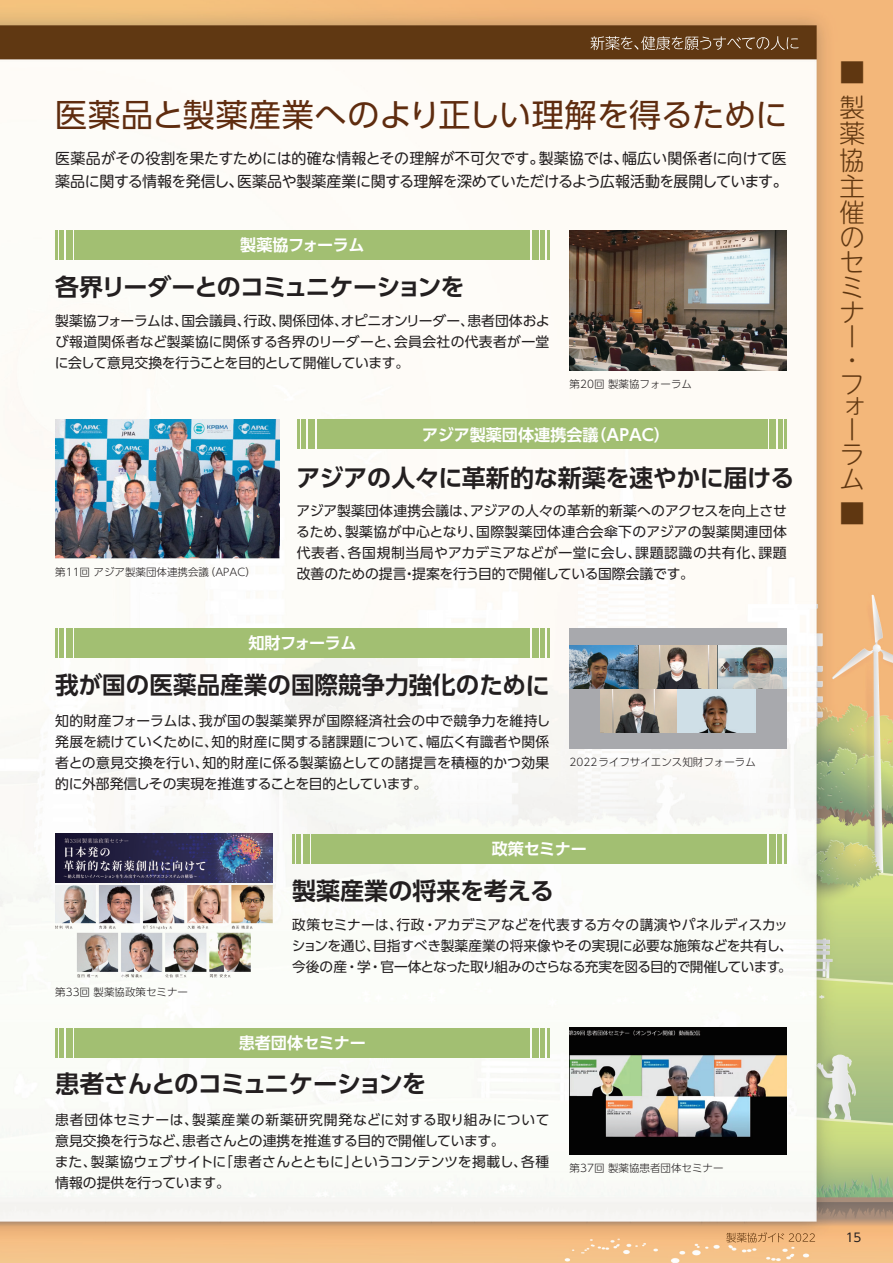
<style>
.page{position:relative;width:893px;height:1263px;background:#fff}
.page>*{position:absolute;margin:0;border:0;box-sizing:border-box;transform-origin:0 0}
.t1{font:32.1px "UD Shin Go Pr 6 N";color:#5f2c0f}
.t2{font:300 25.5px/24.8px "UD Shin M Go Pr 6 N";color:#603711}
.t3{font:700 24.45px "UD Shin Go Pro De";letter-spacing:-.04em;color:#231f20}
.t4{font:700 24px "UD Shin Go Pro De";letter-spacing:-.005em;color:#231f20}
.t5{font:700 24px "UD Shin Go Pro De";letter-spacing:-.05em;color:#231f20}
.t6{font:700 16.2px "UD Shin Go Pro De";letter-spacing:-.01em;color:#fff}
.t7{font:700 16.2px "UD Shin Go Pro De";letter-spacing:-.03em;color:#fff}
.t8{font:700 16.2px "UD Shin Go Pro De";letter-spacing:-.035em;color:#fff}
.t9{font:15px/23.2px "UD Shin M Go Pr 6 N";letter-spacing:-.015em;color:#231f20}
.t10{font:13.8px/21px "UD Shin Go Pr 6 N";letter-spacing:-.01em;color:#231f20;text-align:justify}
.t11{font:12px "UD Shin Go Pr 6 N";color:#231f20}
.t12{font:300 10.5px "UD Shin Go Pr 6 N";color:#231f20}
.s1{font-size:24.45px}
</style>
<div class="page">
<img style="left:0;top:0;width:893px;height:1263px">
<svg style="left:591px;top:36px;width:208px;height:14px;background:#806142"></svg>
<svg style="left:726px;top:1232px;width:89px;height:10px"></svg>
<img style="left:570px;top:230px;width:217px;height:141px">
<img style="left:55px;top:420px;width:225px;height:138px">
<div style="left:569px;top:628px;width:218px;height:121px;background:#a8a9ad"></div>
<img style="left:55px;top:834px;width:218px;height:48px">
<img style="left:55px;top:885px;width:217px;height:93px">
<div style="left:570px;top:1028px;width:217px;height:126px;background:#030303"></div>
<img style="left:570px;top:1030px;width:217px;height:107px">
<div style="left:75px;top:230px;width:455px;height:30px;background:#a2bf72"></div>
<div style="left:532px;top:230px;width:6px;height:30px;background:#a2bf72"></div>
<hr style="left:541px;top:230px;width:4px;height:30px;background:#a2bf72">
<hr style="left:547px;top:230px;width:2px;height:30px;background:#a2bf72">
<div style="left:66px;top:230px;width:7px;height:30px;background:#a2bf72"></div>
<hr style="left:60px;top:230px;width:4px;height:30px;background:#a2bf72">
<hr style="left:55px;top:230px;width:2px;height:30px;background:#a2bf72">
<div style="left:75px;top:1028px;width:455px;height:29px;background:#a2bf72"></div>
<div style="left:532px;top:1028px;width:6px;height:29px;background:#a2bf72"></div>
<hr style="left:541px;top:1028px;width:4px;height:29px;background:#a2bf72">
<hr style="left:547px;top:1028px;width:2px;height:29px;background:#a2bf72">
<div style="left:66px;top:1028px;width:7px;height:29px;background:#a2bf72"></div>
<hr style="left:60px;top:1028px;width:4px;height:29px;background:#a2bf72">
<hr style="left:55px;top:1028px;width:2px;height:29px;background:#a2bf72">
<div style="left:312px;top:834px;width:455px;height:29px;background:#a2bf72"></div>
<div style="left:769px;top:834px;width:6px;height:29px;background:#a2bf72"></div>
<hr style="left:778px;top:834px;width:4px;height:29px;background:#a2bf72">
<hr style="left:784px;top:834px;width:2px;height:29px;background:#a2bf72">
<div style="left:303px;top:834px;width:7px;height:29px;background:#a2bf72"></div>
<hr style="left:297px;top:834px;width:4px;height:29px;background:#a2bf72">
<hr style="left:292px;top:834px;width:2px;height:29px;background:#a2bf72">
<div style="left:317px;top:420px;width:450px;height:29px;background:#a2bf72"></div>
<div style="left:770px;top:420px;width:6px;height:29px;background:#a2bf72"></div>
<hr style="left:778px;top:420px;width:4px;height:29px;background:#a2bf72">
<hr style="left:785px;top:420px;width:2px;height:29px;background:#a2bf72">
<div style="left:308px;top:420px;width:7px;height:29px;background:#a2bf72"></div>
<hr style="left:302px;top:420px;width:4px;height:29px;background:#a2bf72">
<hr style="left:297px;top:420px;width:3px;height:29px;background:#a2bf72">
<div style="left:75px;top:628px;width:455px;height:30px;background:#a2bf72"></div>
<div style="left:532px;top:628px;width:6px;height:30px;background:#a2bf72"></div>
<hr style="left:541px;top:628px;width:4px;height:30px;background:#a2bf72">
<hr style="left:547px;top:628px;width:2px;height:30px;background:#a2bf72">
<div style="left:66px;top:628px;width:7px;height:30px;background:#a2bf72"></div>
<hr style="left:60px;top:628px;width:4px;height:30px;background:#a2bf72">
<hr style="left:55px;top:628px;width:2px;height:30px;background:#a2bf72">
<img style="left:600px;top:689px;width:156px;height:43px">
<img style="left:569px;top:645px;width:218px;height:44px">
<h1 class="t1" style="left:55px;top:89px;width:734px">医薬品と製薬産業へのより正しい理解を得るために</h1>
<p class="t9" style="left:55px;top:145px;width:734px">医薬品がその役割を果たすためには的確な情報とその理解が不可欠です。製薬協では、幅広い関係者に向けて医薬品に関する情報を発信し、医薬品や製薬産業に関する理解を深めていただけるよう広報活動を展開しています。</p>
<p class="t7" style="left:240px;top:232px;width:126px">製薬協フォーラム</p>
<h3 class="t5" style="left:55px;top:268px;width:411px">各界リーダーとのコミュニケーションを</h3>
<p class="t10" style="left:55px;top:310px;width:496px">製薬協フォーラムは、国会議員、行政、関係団体、オピニオンリーダー、患者団体および報道関係者など製薬協に関係する各界のリーダーと、会員会社の代表者が一堂に会して意見交換を行うことを目的として開催しています。</p>
<p class="t12" style="left:570px;top:376px;width:124px">第20回 製薬協フォーラム</p>
<p class="t6" style="left:422px;top:421px;width:249px">アジア製薬団体連携会議（APAC）</p>
<p class="t12" style="left:55px;top:564px;width:202px">第11回 アジア製薬団体連携会議（APAC）</p>
<h3 class="t4" style="left:296px;top:458px;width:500px">アジアの人々に革新的な新薬を速やかに届ける</h3>
<p class="t10" style="left:296px;top:500px;width:492px">アジア製薬団体連携会議は、アジアの人々の革新的新薬へのアクセスを向上させるため、製薬協が中心となり、国際製薬団体連合会傘下のアジアの製薬関連団体代表者、各国規制当局やアカデミアなどが一堂に会し、課題認識の共有化、課題改善のための提言・提案を行う目的で開催している国際会議です。</p>
<p class="t8" style="left:248px;top:630px;width:110px">知財フォーラム</p>
<h3 class="t4" style="left:55px;top:666px;width:496px">我が国の医薬品産業の国際競争力強化のため<span class="s1">に</span></h3>
<p class="t10" style="left:55px;top:710px;width:496px">知的財産フォーラムは、我が国の製薬業界が国際経済社会の中で競争力を維持し発展を続けていくために、知的財産に関する諸課題について、幅広く有識者や関係者との意見交換を行い、知的財産に係る製薬協としての諸提言を積極的かつ効果的に外部発信しその実現を推進することを目的としています。</p>
<p class="t12" style="left:570px;top:753px;width:188px">2022ライフサイエンス知財フォーラム</p>
<p class="t6" style="left:492px;top:835px;width:97px">政策セミナー</p>
<h3 class="t4" style="left:292px;top:871px;width:264px">製薬産業の将来を考える</h3>
<p class="t12" style="left:55px;top:984px;width:134px">第33回 製薬協政策セミナー</p>
<p class="t10" style="left:292px;top:914px;width:503px;text-align:left">政策セミナーは、行政・アカデミアなどを代表する方々の講演やパネルディスカッションを通じ、目指すべき製薬産業の将来像やその実現に必要な施策などを共有し、今後の産・学・官一体となった取り組みのさらなる充実を図る目的で開催しています。</p>
<p class="t6" style="left:239px;top:1029px;width:129px">患者団体セミナー</p>
<h3 class="t3" style="left:55px;top:1063px;width:373px">患者さんとのコミュニケーションを</h3>
<p class="t10" style="left:55px;top:1108px;width:496px;text-align:left">患者団体セミナーは、製薬産業の新薬研究開発などに対する取り組みについて意見交換を行うなど、患者さんとの連携を推進する目的で開催しています。<br>また、製薬協ウェブサイトに「患者さんとともに」というコンテンツを掲載し、各種情報の提供を行っています。</p>
<p class="t12" style="left:570px;top:1159px;width:155px">第37回 製薬協患者団体セミナー</p>
<h2 class="t2" style="left:840px;top:53px;width:26px;line-height:35.2px">■製</h2>
<h2 class="t2" style="left:840px;top:120px;width:26px">薬協主催のセミナー・フォーラム</h2>
<h2 class="t2" style="left:840px;top:500px;width:25px">■</h2>
<p class="t11" style="left:846px;top:1228px;width:17px">15</p>
</div>
